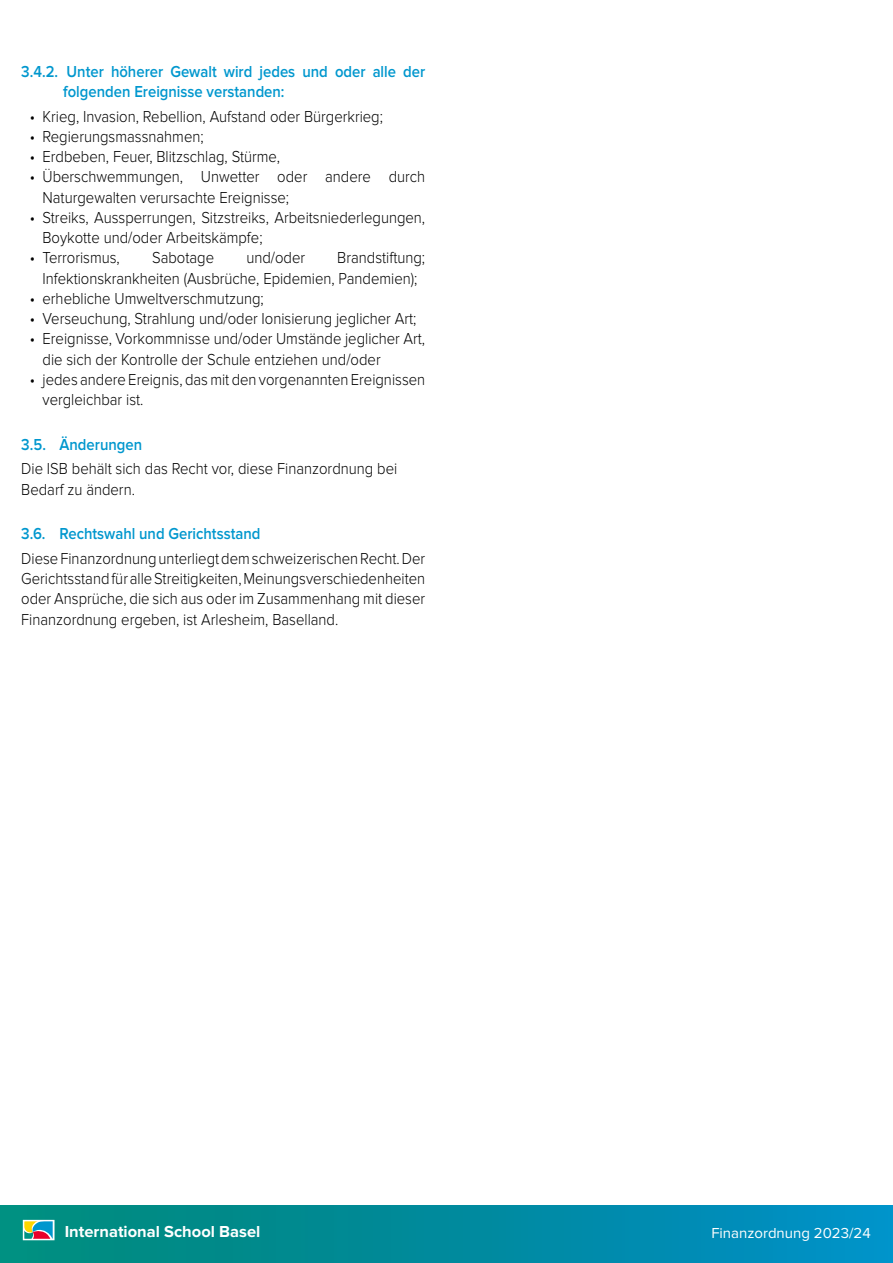
<style>
.page{position:relative;width:893px;height:1263px;background:#fff}
.page>*{position:absolute;margin:0;border:0;box-sizing:border-box;transform-origin:0 0}
.t1{font:300 16.5px/20.2px "Proxima Nova";color:#000;scale:.9 1}
.t2{font:600 16.5px/20.2px "Proxima Nova";color:#0097ce;scale:.9 1}
.t3{font:700 16.5px "Proxima Nova";color:#fff}
.t4{font:15px "Proxima Nova";color:#fff}
</style>
<div class="page">
<div style="left:0;top:1205px;width:893px;height:58px;background:linear-gradient(to right,#008a78,#008ec6)"></div>
<svg style="left:26px;top:1223px;width:26px;height:14px"></svg>
<div style="left:23px;top:1220px;width:32px;height:20px;border:2px solid #fff"></div>
<p class="t2" style="left:63px;top:62px;width:404px;text-indent:-42px">3.4.2. Unter höherer Gewalt wird jedes und oder alle der folgenden Ereignisse verstanden:</p>
<p class="t1" style="left:30px;top:106px;width:394px">• Krieg, Invasion, Rebellion, Aufstand oder Bürgerkrieg;</p>
<p class="t1" style="left:30px;top:126px;width:195px">• Regierungsmassnahmen;</p>
<p class="t1" style="left:30px;top:147px;width:280px">• Erdbeben, Feuer, Blitzschlag, Stürme,</p>
<p class="t1" style="left:43px;top:167px;width:427px;text-indent:-13px">• Überschwemmungen, Unwetter oder andere durch<br>Naturgewalten verursachte Ereignisse;</p>
<p class="t1" style="left:43px;top:207px;width:427px;text-indent:-13px">• Streiks, Aussperrungen, Sitzstreiks, Arbeitsniederlegungen,<br>Boykotte und/oder Arbeitskämpfe;</p>
<p class="t1" style="left:30px;top:248px;width:102px">• Terrorismus,</p>
<p class="t1" style="left:152px;top:248px;width:70px">Sabotage</p>
<p class="t1" style="left:246px;top:248px;width:67px">und/oder</p>
<p class="t1" style="left:43px;top:248px;width:427px;text-indent:295px">Brandstiftung;<br>Infektionskrankheiten (Ausbrüche, Epidemien, Pandemien);</p>
<p class="t1" style="left:30px;top:288px;width:262px">• erhebliche Umweltverschmutzung;</p>
<p class="t1" style="left:30px;top:309px;width:431px">• Verseuchung, Strahlung und/oder Ionisierung jeglicher Art;</p>
<p class="t1" style="left:43px;top:329px;width:427px;text-indent:-13px">• Ereignisse, Vorkommnisse und/oder Umstände jeglicher Art, die sich der Kontrolle der Schule entziehen und/oder</p>
<p class="t1" style="left:43px;top:369px;width:427px;text-indent:-13px">• jedes andere Ereignis, das mit den vorgenannten Ereignissen vergleichbar ist.</p>
<p class="t2" style="left:21px;top:435px;width:136px">3.5. Änderungen</p>
<p class="t1" style="left:21px;top:459px;width:419px">Die ISB behält sich das Recht vor, diese Finanzordnung bei<br>Bedarf zu ändern.</p>
<p class="t2" style="left:21px;top:524px;width:267px">3.6. Rechtswahl und Gerichtsstand</p>
<p class="t1" style="left:21px;top:548px;width:450px;text-align:justify">Diese Finanzordnung unterliegt dem schweizerischen Recht. Der Gerichtsstand für alle Streitigkeiten, Meinungsverschiedenheiten oder Ansprüche, die sich aus oder im Zusammenhang mit dieser Finanzordnung ergeben, ist Arlesheim, Baselland.</p>
<p class="t3" style="left:65px;top:1221px;width:197px">International School Basel</p>
<p class="t4" style="left:711px;top:1225px;width:161px">Finanzordnung 2023/24</p>
</div>
